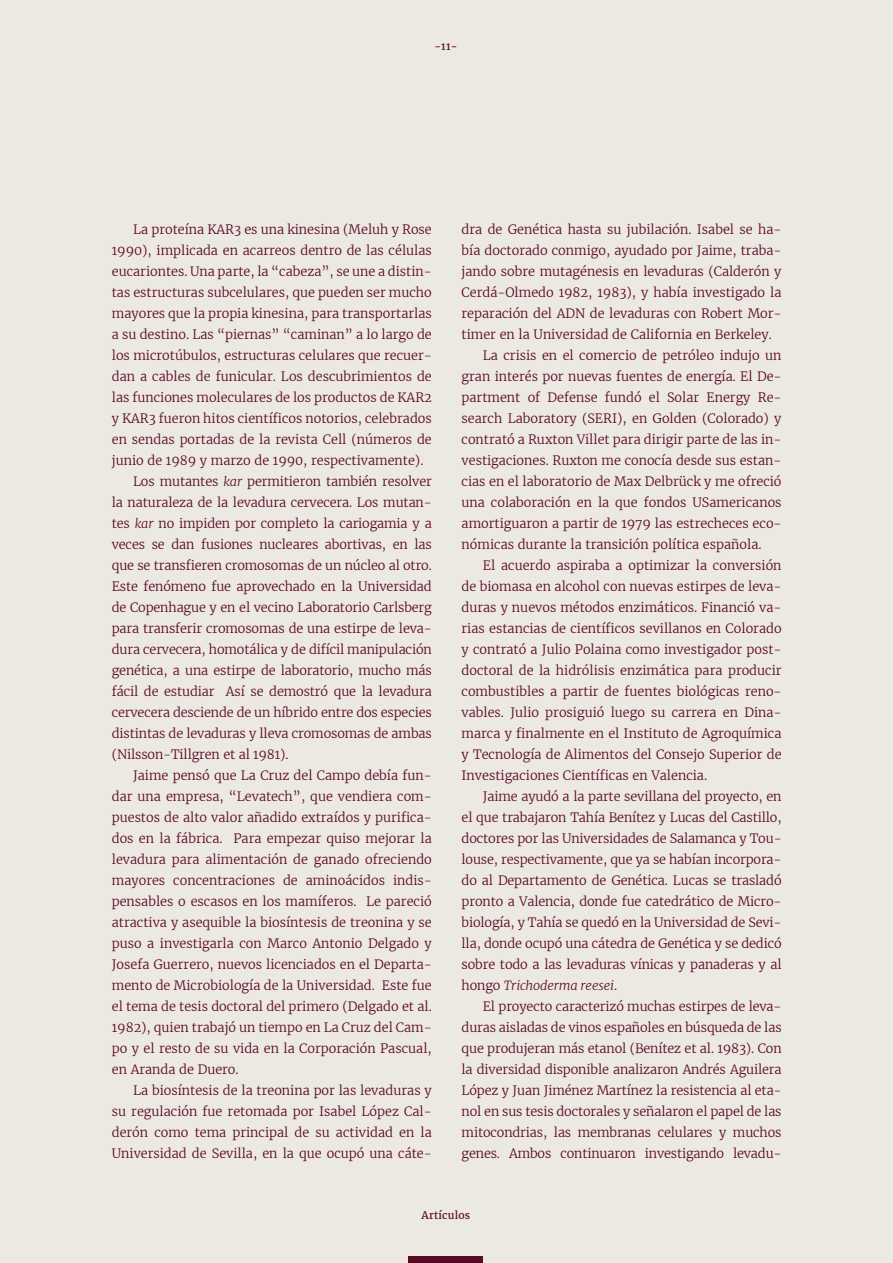
<style>
.page{position:relative;width:893px;height:1263px;background:#ece8e2}
.page>*{position:absolute;margin:0;border:0;box-sizing:border-box;transform-origin:0 0}
.t1{font:300 12.75px "Merriweather";color:#5b0925}
.t2{font:italic 300 12.75px "Merriweather";letter-spacing:-.01em;color:#5b0925}
.t3{font:10.5px "Merriweather";letter-spacing:.02em;color:#5b0925}
.s1{font-style:italic}
.s2{font-style:normal}
</style>
<div class="page">
<div style="left:408px;top:1257px;width:75px;height:6px;background:#5b0925"></div>
<p class="t3" style="left:434px;top:39px;width:25px">-11-</p>
<p class="t1" style="left:133px;top:220px;width:300px">La proteína KAR3 es una kinesina (Meluh y Rose</p>
<p class="t1" style="left:112px;top:241px;width:321px">1990), implicada en acarreos dentro de las células</p>
<p class="t1" style="left:112px;top:262px;width:321px">eucariontes. Una parte, la “cabeza”, se une a distin-</p>
<p class="t1" style="left:112px;top:283px;width:321px">tas estructuras subcelulares, que pueden ser mucho</p>
<p class="t1" style="left:112px;top:304px;width:321px">mayores que la propia kinesina, para transportarlas</p>
<p class="t1" style="left:112px;top:325px;width:321px">a su destino. Las “piernas” “caminan” a lo largo de</p>
<p class="t1" style="left:112px;top:346px;width:321px">los microtúbulos, estructuras celulares que recuer-</p>
<p class="t1" style="left:112px;top:367px;width:321px">dan a cables de funicular. Los descubrimientos de</p>
<p class="t1" style="left:112px;top:388px;width:321px">las funciones moleculares de los productos de KAR2</p>
<p class="t1" style="left:112px;top:409px;width:321px">y KAR3 fueron hitos científicos notorios, celebrados</p>
<p class="t1" style="left:112px;top:430px;width:321px">en sendas portadas de la revista Cell (números de</p>
<p class="t1" style="left:112px;top:451px;width:313px">junio de 1989 y marzo de 1990, respectivamente).</p>
<p class="t1" style="left:133px;top:472px;width:300px">Los mutantes <span class="s1">kar</span> permitieron también resolver</p>
<p class="t1" style="left:112px;top:493px;width:321px">la naturaleza de la levadura cervecera. Los mutan-</p>
<p class="t1" style="left:112px;top:514px;width:321px">tes <span class="s1">kar</span> no impiden por completo la cariogamia y a</p>
<p class="t1" style="left:112px;top:535px;width:321px">veces se dan fusiones nucleares abortivas, en las</p>
<p class="t1" style="left:112px;top:556px;width:322px">que se transfieren cromosomas de un núcleo al otro.</p>
<p class="t1" style="left:112px;top:577px;width:321px">Este fenómeno fue aprovechado en la Universidad</p>
<p class="t1" style="left:112px;top:598px;width:322px">de Copenhague y en el vecino Laboratorio Carlsberg</p>
<p class="t1" style="left:112px;top:619px;width:322px">para transferir cromosomas de una estirpe de leva-</p>
<p class="t1" style="left:112px;top:640px;width:321px">dura cervecera, homotálica y de difícil manipulación</p>
<p class="t1" style="left:112px;top:661px;width:322px">genética, a una estirpe de laboratorio, mucho más</p>
<p class="t1" style="left:112px;top:682px;width:321px">fácil de estudiar Así se demostró que la levadura</p>
<p class="t1" style="left:112px;top:703px;width:322px">cervecera desciende de un híbrido entre dos especies</p>
<p class="t1" style="left:112px;top:724px;width:322px">distintas de levaduras y lleva cromosomas de ambas</p>
<p class="t1" style="left:112px;top:745px;width:178px">(Nilsson-Tillgren et al 1981).</p>
<p class="t1" style="left:133px;top:766px;width:300px">Jaime pensó que La Cruz del Campo debía fun-</p>
<p class="t1" style="left:112px;top:787px;width:321px">dar una empresa, “Levatech”, que vendiera com-</p>
<p class="t1" style="left:112px;top:808px;width:321px">puestos de alto valor añadido extraídos y purifica-</p>
<p class="t1" style="left:112px;top:829px;width:321px">dos en la fábrica. Para empezar quiso mejorar la</p>
<p class="t1" style="left:112px;top:850px;width:321px">levadura para alimentación de ganado ofreciendo</p>
<p class="t1" style="left:112px;top:871px;width:321px">mayores concentraciones de aminoácidos indis-</p>
<p class="t1" style="left:112px;top:892px;width:321px">pensables o escasos en los mamíferos. Le pareció</p>
<p class="t1" style="left:112px;top:913px;width:321px">atractiva y asequible la biosíntesis de treonina y se</p>
<p class="t1" style="left:112px;top:934px;width:321px">puso a investigarla con Marco Antonio Delgado y</p>
<p class="t1" style="left:112px;top:955px;width:321px">Josefa Guerrero, nuevos licenciados en el Departa-</p>
<p class="t1" style="left:112px;top:976px;width:321px">mento de Microbiología de la Universidad. Este fue</p>
<p class="t1" style="left:112px;top:997px;width:321px">el tema de tesis doctoral del primero (Delgado et al.</p>
<p class="t1" style="left:112px;top:1018px;width:321px">1982), quien trabajó un tiempo en La Cruz del Cam-</p>
<p class="t1" style="left:112px;top:1039px;width:321px">po y el resto de su vida en la Corporación Pascual,</p>
<p class="t1" style="left:112px;top:1060px;width:128px">en Aranda de Duero.</p>
<p class="t1" style="left:133px;top:1081px;width:300px">La biosíntesis de la treonina por las levaduras y</p>
<p class="t1" style="left:112px;top:1102px;width:321px">su regulación fue retomada por Isabel López Cal-</p>
<p class="t1" style="left:112px;top:1123px;width:321px">derón como tema principal de su actividad en la</p>
<p class="t1" style="left:112px;top:1144px;width:321px">Universidad de Sevilla, en la que ocupó una cáte-</p>
<p class="t1" style="left:462px;top:220px;width:321px">dra de Genética hasta su jubilación. Isabel se ha-</p>
<p class="t1" style="left:462px;top:241px;width:321px">bía doctorado conmigo, ayudado por Jaime, traba-</p>
<p class="t1" style="left:462px;top:262px;width:321px">jando sobre mutagénesis en levaduras (Calderón y</p>
<p class="t1" style="left:462px;top:283px;width:321px">Cerdá-Olmedo 1982, 1983), y había investigado la</p>
<p class="t1" style="left:462px;top:304px;width:321px">reparación del ADN de levaduras con Robert Mor-</p>
<p class="t1" style="left:462px;top:325px;width:312px">timer en la Universidad de California en Berkeley.</p>
<p class="t1" style="left:483px;top:346px;width:300px">La crisis en el comercio de petróleo indujo un</p>
<p class="t1" style="left:462px;top:367px;width:321px">gran interés por nuevas fuentes de energía. El De-</p>
<p class="t1" style="left:462px;top:388px;width:321px">partment of Defense fundó el Solar Energy Re-</p>
<p class="t1" style="left:462px;top:409px;width:321px">search Laboratory (SERI), en Golden (Colorado) y</p>
<p class="t1" style="left:462px;top:430px;width:321px">contrató a Ruxton Villet para dirigir parte de las in-</p>
<p class="t1" style="left:462px;top:451px;width:321px">vestigaciones. Ruxton me conocía desde sus estan-</p>
<p class="t1" style="left:462px;top:472px;width:321px">cias en el laboratorio de Max Delbrück y me ofreció</p>
<p class="t1" style="left:462px;top:493px;width:321px">una colaboración en la que fondos USamericanos</p>
<p class="t1" style="left:462px;top:514px;width:321px">amortiguaron a partir de 1979 las estrecheces eco-</p>
<p class="t1" style="left:462px;top:535px;width:301px">nómicas durante la transición política española.</p>
<p class="t1" style="left:483px;top:556px;width:300px">El acuerdo aspiraba a optimizar la conversión</p>
<p class="t1" style="left:462px;top:577px;width:321px">de biomasa en alcohol con nuevas estirpes de leva-</p>
<p class="t1" style="left:462px;top:598px;width:321px">duras y nuevos métodos enzimáticos. Financió va-</p>
<p class="t1" style="left:462px;top:619px;width:321px">rias estancias de científicos sevillanos en Colorado</p>
<p class="t1" style="left:462px;top:640px;width:321px">y contrató a Julio Polaina como investigador post-</p>
<p class="t1" style="left:462px;top:661px;width:321px">doctoral de la hidrólisis enzimática para producir</p>
<p class="t1" style="left:462px;top:682px;width:321px">combustibles a partir de fuentes biológicas reno-</p>
<p class="t1" style="left:462px;top:703px;width:321px">vables. Julio prosiguió luego su carrera en Dina-</p>
<p class="t1" style="left:462px;top:724px;width:321px">marca y finalmente en el Instituto de Agroquímica</p>
<p class="t1" style="left:462px;top:745px;width:321px">y Tecnología de Alimentos del Consejo Superior de</p>
<p class="t1" style="left:462px;top:766px;width:247px">Investigaciones Científicas en Valencia.</p>
<p class="t1" style="left:483px;top:787px;width:300px">Jaime ayudó a la parte sevillana del proyecto, en</p>
<p class="t1" style="left:462px;top:808px;width:322px">el que trabajaron Tahía Benítez y Lucas del Castillo,</p>
<p class="t1" style="left:462px;top:829px;width:322px">doctores por las Universidades de Salamanca y Tou-</p>
<p class="t1" style="left:462px;top:850px;width:322px">louse, respectivamente, que ya se habían incorpora-</p>
<p class="t1" style="left:462px;top:871px;width:321px">do al Departamento de Genética. Lucas se trasladó</p>
<p class="t1" style="left:462px;top:892px;width:322px">pronto a Valencia, donde fue catedrático de Micro-</p>
<p class="t1" style="left:462px;top:913px;width:321px">biología, y Tahía se quedó en la Universidad de Sevi-</p>
<p class="t1" style="left:462px;top:934px;width:322px">lla, donde ocupó una cátedra de Genética y se dedicó</p>
<p class="t1" style="left:462px;top:955px;width:321px">sobre todo a las levaduras vínicas y panaderas y al</p>
<p class="t2" style="left:462px;top:977px;width:157px"><span class="s2">hongo</span> Trichoderma reesei<span class="s2">.</span></p>
<p class="t1" style="left:483px;top:997px;width:300px">El proyecto caracterizó muchas estirpes de leva-</p>
<p class="t1" style="left:462px;top:1018px;width:322px">duras aisladas de vinos españoles en búsqueda de las</p>
<p class="t1" style="left:462px;top:1039px;width:322px">que produjeran más etanol (Benítez et al. 1983). Con</p>
<p class="t1" style="left:462px;top:1060px;width:322px">la diversidad disponible analizaron Andrés Aguilera</p>
<p class="t1" style="left:462px;top:1081px;width:322px">López y Juan Jiménez Martínez la resistencia al eta-</p>
<p class="t1" style="left:462px;top:1102px;width:322px">nol en sus tesis doctorales y señalaron el papel de las</p>
<p class="t1" style="left:462px;top:1123px;width:321px">mitocondrias, las membranas celulares y muchos</p>
<p class="t1" style="left:462px;top:1144px;width:321px">genes. Ambos continuaron investigando levadu-</p>
<p class="t3" style="left:422px;top:1208px;width:50px">Artículos</p>
</div>
